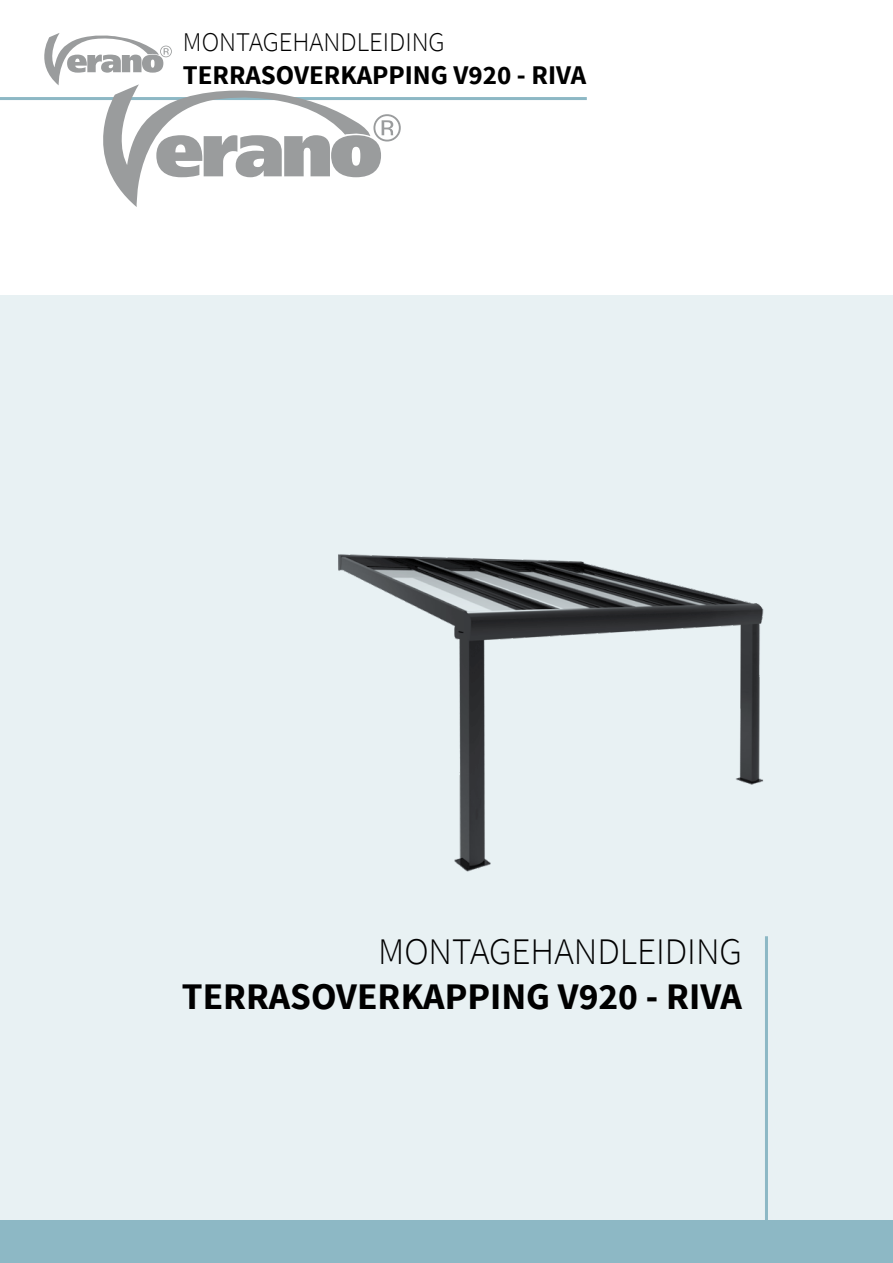
<style>
.page{position:relative;width:893px;height:1263px;background:#fff}
.page>*{position:absolute;margin:0;border:0;box-sizing:border-box;transform-origin:0 0}
.t1{font:700 37.5px "Source Sans Pro";color:#000}
.t2{font:300 37.5px "Source Sans Pro";color:#000}
.t3{font:700 27px "Source Sans Pro";color:#000}
.t4{font:300 27px "Source Sans Pro";color:#000}
</style>
<div class="page">
<hr style="left:0;top:97px;width:587px;height:3px;background:#8db8c5">
<div style="left:0;top:296px;width:893px;height:925px;background:#e8f1f3"></div>
<svg style="left:44px;top:33px;width:357px;height:174px"></svg>
<div style="left:0;top:1220px;width:893px;height:43px;background:#8db8c5"></div>
<hr style="left:765px;top:936px;width:3px;height:327px;background:#8db8c5">
<img style="left:338px;top:554px;width:426px;height:318px">
<p class="t4" style="left:183px;top:26px;width:263px">MONTAGEHANDLEIDING</p>
<p class="t3" style="left:183px;top:57px;width:405px">TERRASOVERKAPPING V920 - RIVA</p>
<h1 class="t2" style="left:378px;top:929px;width:365px">MONTAGEHANDLEIDING</h1>
<h1 class="t1" style="left:182px;top:973px;width:562px">TERRASOVERKAPPING V920 - RIVA</h1>
</div>
